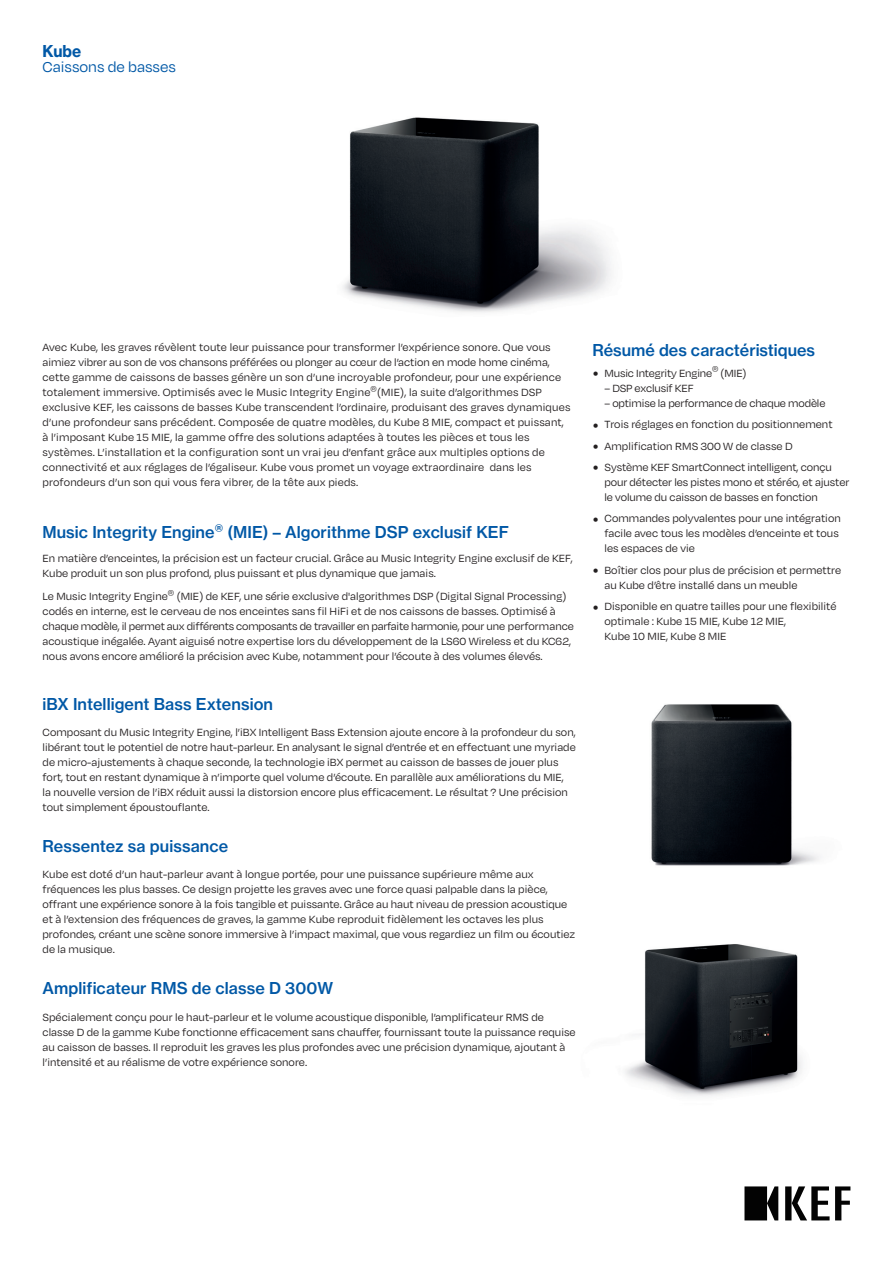
<style>
.page{position:relative;width:893px;height:1263px;background:#fff}
.page>*{position:absolute;margin:0;border:0;box-sizing:border-box;transform-origin:0 0}
.t1{font:16.5px "Degular";color:#0158a6}
.t2{font:16.2px "N Haas Grotesk TX Pro 65 Md";letter-spacing:.005em;color:#0158a6}
.t3{font:16.2px "N Haas Grotesk TX Pro 75 Bd";color:#0158a6;scale:.95 1}
.t4{font:12px/15px "Degular";letter-spacing:.005em;color:#231f20}
.t5{font:7.05px "Degular";color:#231f20}
.s1{font-family:"Lato";font-size:11.25px}
</style>
<div class="page">
<img style="left:343px;top:117px;width:268px;height:196px">
<svg style="left:744px;top:1186px;width:106px;height:34px"></svg>
<img style="left:625px;top:944px;width:177px;height:152px">
<img style="left:651px;top:704px;width:168px;height:162px">
<p class="t3" style="left:43px;top:40px;width:42px">Kube</p>
<p class="t1" style="left:43px;top:57px;width:135px">Caissons de basses</p>
<p class="t4" style="left:43px;top:339px;width:520px">Avec Kube, les graves révèlent toute leur puissance pour transformer l’expérience sonore. Que vous aimiez vibrer au son de vos chansons préférées ou plonger au cœur de l’action en mode home cinéma, cette gamme de caissons de basses génère un son d’une incroyable profondeur, pour une expérience totalement immersive. Optimisés avec le Music Integrity Engine</p>
<p class="t5" style="left:371px;top:384px;width:8px">®</p>
<p class="t4" style="left:43px;top:384px;width:529px;text-indent:335px">(MIE), la suite d’algorithmes DSP exclusive KEF, les caissons de basses Kube transcendent l’ordinaire, produisant des graves dynamiques d’une profondeur sans précédent. Composée de quatre modèles, du Kube 8 MIE, compact et puissant, à l’imposant Kube 15 MIE, la gamme offre des solutions adaptées à toutes les pièces et tous les systèmes. L’installation et la configuration sont un vrai jeu d’enfant grâce aux multiples options de connectivité et aux réglages de l’égaliseur. Kube vous promet un voyage extraordinaire dans les profondeurs d’un son qui vous fera vibrer, de la tête aux pieds.</p>
<p class="t2" style="left:43px;top:522px;width:468px">Music Integrity Engine<sup>®</sup> (MIE) – Algorithme DSP exclusif KEF</p>
<p class="t4" style="left:43px;top:550px;width:532px">En matière d’enceintes, la précision est un facteur crucial. Grâce au Music Integrity Engine exclusif de KEF,<br>Kube produit un son plus profond, plus puissant et plus dynamique que jamais.</p>
<p class="t4" style="left:43px;top:589px;width:127px">Le Music Integrity Engine</p>
<p class="t5" style="left:168px;top:588px;width:8px">®</p>
<p class="t4" style="left:43px;top:589px;width:533px;text-indent:134px">(MIE) de KEF, une série exclusive d'algorithmes DSP (Digital Signal Processing) codés en interne, est le cerveau de nos enceintes sans fil HiFi et de nos caissons de basses. Optimisé à chaque modèle, il permet aux différents composants de travailler en parfaite harmonie, pour une performance acoustique inégalée. Ayant aiguisé notre expertise lors du développement de la LS60 Wireless et du KC62, nous avons encore amélioré la précision avec Kube, notamment pour l’écoute à des volumes élevés.</p>
<p class="t2" style="left:43px;top:694px;width:232px">iBX Intelligent Bass Extension</p>
<p class="t4" style="left:43px;top:724px;width:535px">Composant du Music Integrity Engine, l’iBX Intelligent Bass Extension ajoute encore à la profondeur du son, libérant tout le potentiel de notre haut-parleur. En analysant le signal d’entrée et en effectuant une myriade de micro-ajustements à chaque seconde, la technologie iBX permet au caisson de basses de jouer plus fort, tout en restant dynamique à n’importe quel volume d’écoute. En parallèle aux améliorations du MIE,<br>la nouvelle version de l’iBX réduit aussi la distorsion encore plus efficacement. Le résultat ? Une précision tout simplement époustouflante.</p>
<p class="t2" style="left:43px;top:836px;width:187px">Ressentez sa puissance</p>
<p class="t4" style="left:43px;top:867px;width:534px">Kube est doté d’un haut-parleur avant à longue portée, pour une puissance supérieure même aux fréquences les plus basses. Ce design projette les graves avec une force quasi palpable dans la pièce, offrant une expérience sonore à la fois tangible et puissante. Grâce au haut niveau de pression acoustique et à l’extension des fréquences de graves, la gamme Kube reproduit fidèlement les octaves les plus profondes, créant une scène sonore immersive à l’impact maximal, que vous regardiez un film ou écoutiez de la musique.</p>
<p class="t2" style="left:43px;top:978px;width:292px">Amplificateur RMS de classe D 300W</p>
<p class="t4" style="left:43px;top:1009px;width:535px">Spécialement conçu pour le haut-parleur et le volume acoustique disponible, l’amplificateur RMS de classe D de la gamme Kube fonctionne efficacement sans chauffer, fournissant toute la puissance requise au caisson de basses. Il reproduit les graves les plus profondes avec une précision dynamique, ajoutant à l’intensité et au réalisme de votre expérience sonore.</p>
<p class="t2" style="left:592px;top:339px;width:224px">Résumé des caractéristiques</p>
<p class="t4" style="left:592px;top:365px;width:121px"><span class="s1">•</span> Music Integrity Engine</p>
<p class="t5" style="left:712px;top:365px;width:8px">®</p>
<p class="t4" style="left:721px;top:365px;width:27px">(MIE)</p>
<p class="t4" style="left:604px;top:380px;width:91px">– DSP exclusif KEF</p>
<p class="t4" style="left:604px;top:395px;width:222px">– optimise la performance de chaque modèle</p>
<p class="t4" style="left:592px;top:416px;width:242px"><span class="s1">•</span> Trois réglages en fonction du positionnement</p>
<p class="t4" style="left:592px;top:438px;width:202px"><span class="s1">•</span> Amplification RMS 300 W de classe D</p>
<p class="t4" style="left:604px;top:459px;width:246px;text-indent:-12px"><span class="s1">•</span> Système KEF SmartConnect intelligent, conçu pour détecter les pistes mono et stéréo, et ajuster le volume du caisson de basses en fonction</p>
<p class="t4" style="left:604px;top:511px;width:238px;text-indent:-12px"><span class="s1">•</span> Commandes polyvalentes pour une intégration facile avec tous les modèles d’enceinte et tous les espaces de vie</p>
<p class="t4" style="left:604px;top:562px;width:238px;text-indent:-12px"><span class="s1">•</span> Boîtier clos pour plus de précision et permettre au Kube d’être installé dans un meuble</p>
<p class="t4" style="left:604px;top:598px;width:234px;text-indent:-12px"><span class="s1">•</span> Disponible en quatre tailles pour une flexibilité optimale : Kube 15 MIE, Kube 12 MIE,<br>Kube 10 MIE, Kube 8 MIE</p>
</div>
